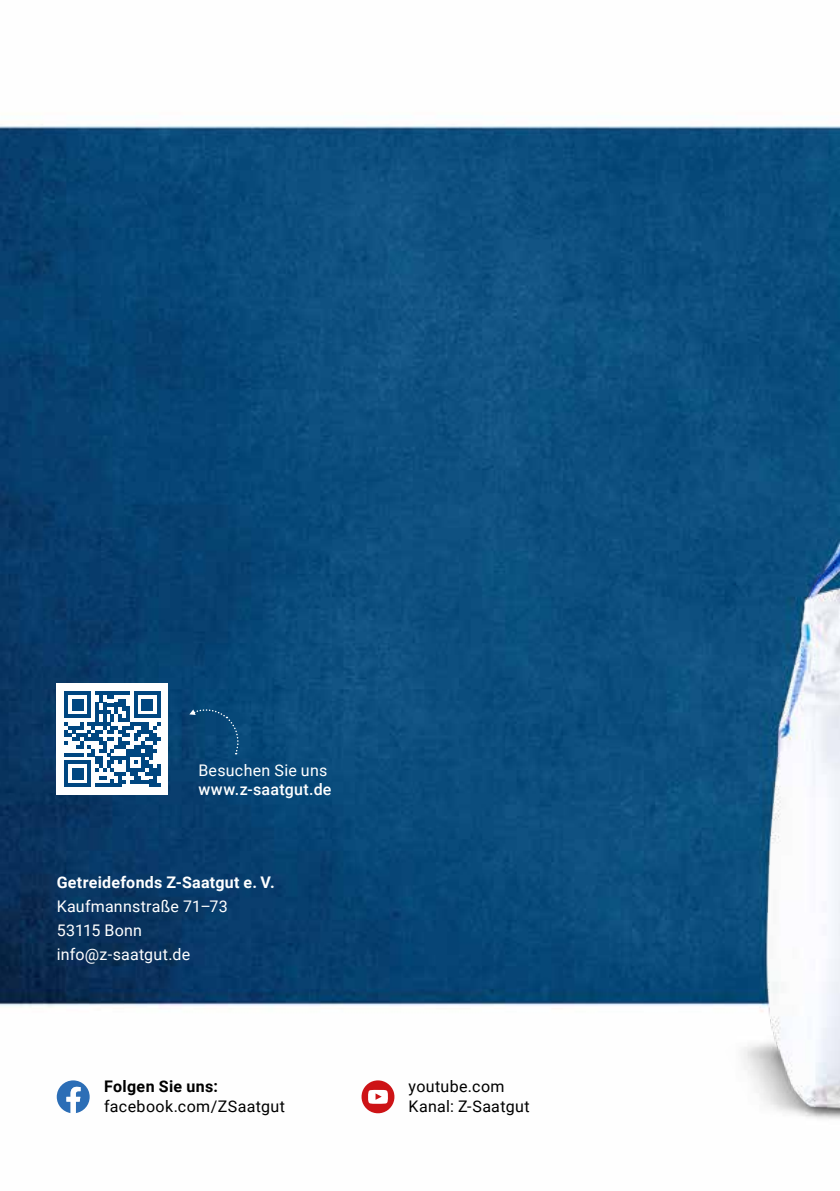
<style>
.page{position:relative;width:840px;height:1191px;background:#fff}
.page>*{position:absolute;margin:0;border:0;box-sizing:border-box;transform-origin:0 0}
.t1{font:16px/24px "Roboto";letter-spacing:.015em;color:#fff}
.t2{font:16px/19.2px "Roboto";letter-spacing:.025em;color:#000}
.t3{font:700 16px "Roboto";letter-spacing:.015em;color:#fff}
.t4{font:500 16px "Roboto";letter-spacing:.015em;color:#fff}
.t5{font:700 16px "Roboto";letter-spacing:.02em;color:#000}
</style>
<div class="page">
<img style="left:0;top:125px;width:839px;height:974px">
<div style="left:57px;top:683px;width:111px;height:112px;background:#fff"></div>
<svg style="left:64px;top:691px;width:96px;height:96px"></svg>
<svg style="left:189px;top:708px;width:51px;height:46px;background:#0d4a78"></svg>
<img style="left:574px;top:440px;width:265px;height:679px">
<svg style="left:57px;top:1080px;width:33px;height:33px"></svg>
<svg style="left:360px;top:1080px;width:35px;height:34px"></svg>
<p class="t1" style="left:198px;top:757px;width:130px">Besuchen Sie uns</p>
<p class="t4" style="left:198px;top:778px;width:135px">www.z-saatgut.de</p>
<p class="t3" style="left:57px;top:871px;width:219px">Getreidefonds Z-Saatgut e. V.</p>
<p class="t1" style="left:57px;top:894px;width:172px">Kaufmannstraße 71–73<br>53115 Bonn info@z-saatgut.de</p>
<p class="t5" style="left:104px;top:1075px;width:115px">Folgen Sie uns:</p>
<p class="t2" style="left:104px;top:1095px;width:182px">facebook.com/ZSaatgut</p>
<p class="t2" style="left:408px;top:1076px;width:122px">youtube.com<br>Kanal: Z-Saatgut</p>
</div>
